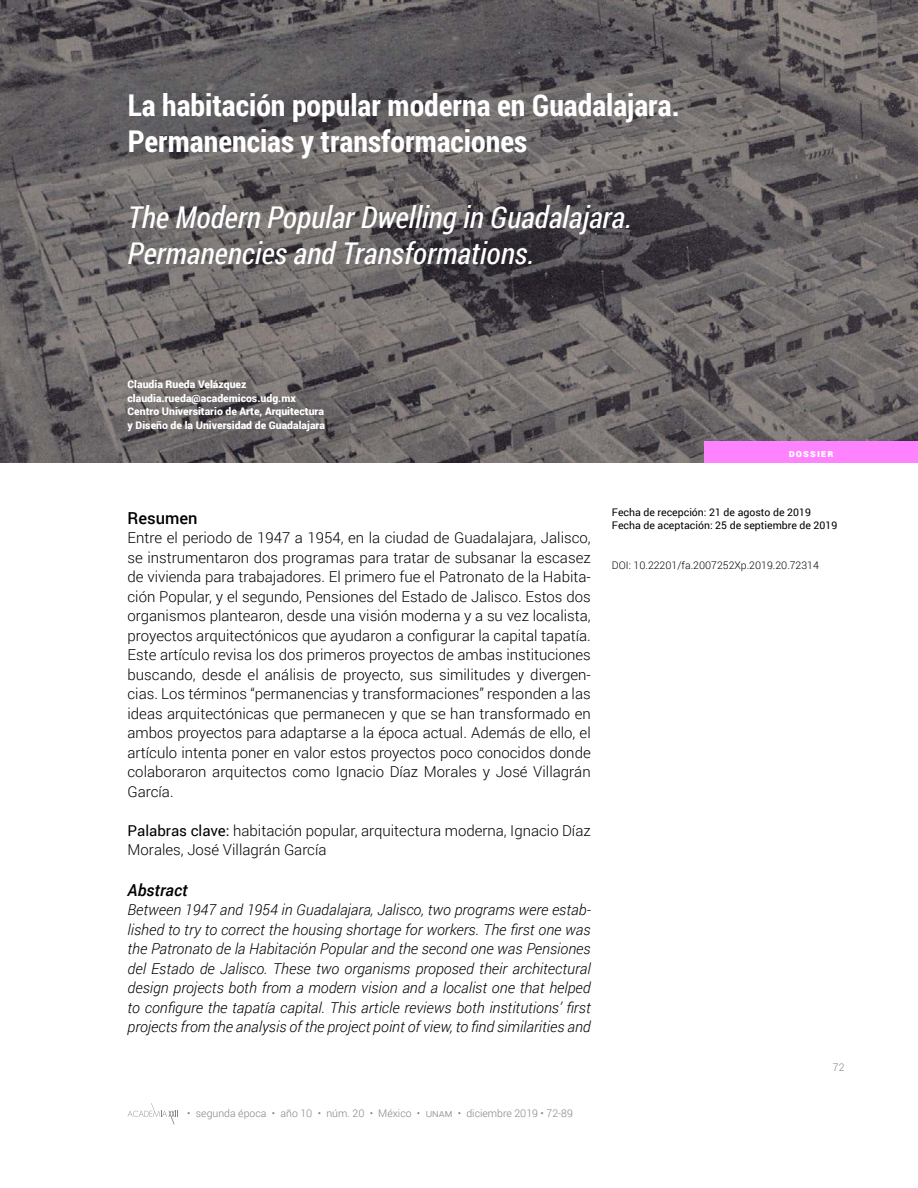
<style>
.page{position:relative;width:918px;height:1188px;background:#fff}
.page>*{position:absolute;margin:0;border:0;box-sizing:border-box;transform-origin:0 0}
.t1{font:700 30px/36px "Roboto Condensed";color:#fff}
.t2{font:italic 30px/36px "Roboto Condensed";color:#fff}
.t3{font:italic 500 16.5px "Roboto";color:#000}
.t4{font:500 16.5px "Roboto";color:#000}
.t5{font:300 15px/19.5px "Roboto";color:#000;text-align:justify}
.t6{font:italic 300 15px/19.5px "Roboto";color:#000;text-align:justify}
.t7{font:900 10.5px/13.5px "Roboto";color:#fff}
.t8{font:10.5px "Roboto";color:#000}
.t9{font:300 10.5px "Roboto";color:#808285}
.t10{font:300 10.5px "Roboto";color:#000}
.t11{font:900 10.5px "Roboto";letter-spacing:.1em;color:#fff}
.s1{font-weight:400}
</style>
<div class="page">
<svg style="left:128px;top:1103px;width:50px;height:21px"></svg>
<img style="left:0;top:0;width:918px;height:462px">
<div style="left:704px;top:441px;width:214px;height:21px;background:#ff82ff"></div>
<h1 class="t1" style="left:128px;top:87px;width:553px">La habitación popular moderna en Guadalajara.<br>Permanencias y transformaciones</h1>
<h1 class="t2" style="left:128px;top:199px;width:506px">The Modern Popular Dwelling in Guadalajara.<br>Permanencies and Transformations.</h1>
<p class="t7" style="left:128px;top:377px;width:199px">Claudia Rueda Velázquez claudia.rueda@academicos.udg.mx Centro Universitario de Arte, Arquitectura y Diseño de la Universidad de Guadalajara</p>
<p class="t4" style="left:128px;top:506px;width:71px">Resumen</p>
<p class="t5" style="left:128px;top:527px;width:465px">Entre el periodo de 1947 a 1954, en la ciudad de Guadalajara, Jalisco, se instrumentaron dos programas para tratar de subsanar la escasez de vivienda para trabajadores. El primero fue el Patronato de la Habita&shy;ción Popular, y el segundo, Pensiones del Estado de Jalisco. Estos dos organismos plantearon, desde una visión moderna y a su vez localista, proyectos arquitectónicos que ayudaron a configurar la capital tapatía.<br>Este artículo revisa los dos primeros proyectos de ambas instituciones buscando, desde el análisis de proyecto, sus similitudes y divergen&shy;cias. Los términos “permanencias y transformaciones” responden a las ideas arquitectónicas que permanecen y que se han transformado en ambos proyectos para adaptarse a la época actual. Además de ello, el artículo intenta poner en valor estos proyectos poco conocidos donde colaboraron arquitectos como Ignacio Díaz Morales y José Villagrán García.</p>
<p class="t5" style="left:128px;top:820px;width:465px"><span class="s1">Palabras clave:</span> habitación popular, arquitectura moderna, Ignacio Díaz<br>Morales, José Villagrán García</p>
<p class="t3" style="left:128px;top:878px;width:62px">Abstract</p>
<p class="t6" style="left:128px;top:900px;width:465px">Between 1947 and 1954 in Guadalajara, Jalisco, two programs were estab&shy;lished to try to correct the housing shortage for workers. The first one was the Patronato de la Habitación Popular and the second one was Pensiones del Estado de Jalisco. These two organisms proposed their architectural design projects both from a modern vision and a localist one that helped to configure the tapatía capital. This article reviews both institutions’ first projects from the analysis of the project point of view, to find similarities and</p>
<p class="t9" style="left:187px;top:1106px;width:387px">• segunda época • año 10 • núm. 20 • México • unam • diciembre 2019 • 72-89</p>
<p class="t11" style="left:789px;top:446px;width:46px">dossier</p>
<p class="t8" style="left:612px;top:505px;width:200px">Fecha de recepción: 21 de agosto de 2019</p>
<p class="t8" style="left:612px;top:517px;width:227px">Fecha de aceptación: 25 de septiembre de 2019</p>
<p class="t10" style="left:612px;top:558px;width:208px">DOI: 10.22201/fa.2007252Xp.2019.20.72314</p>
<p class="t9" style="left:833px;top:1060px;width:13px">72</p>
</div>
